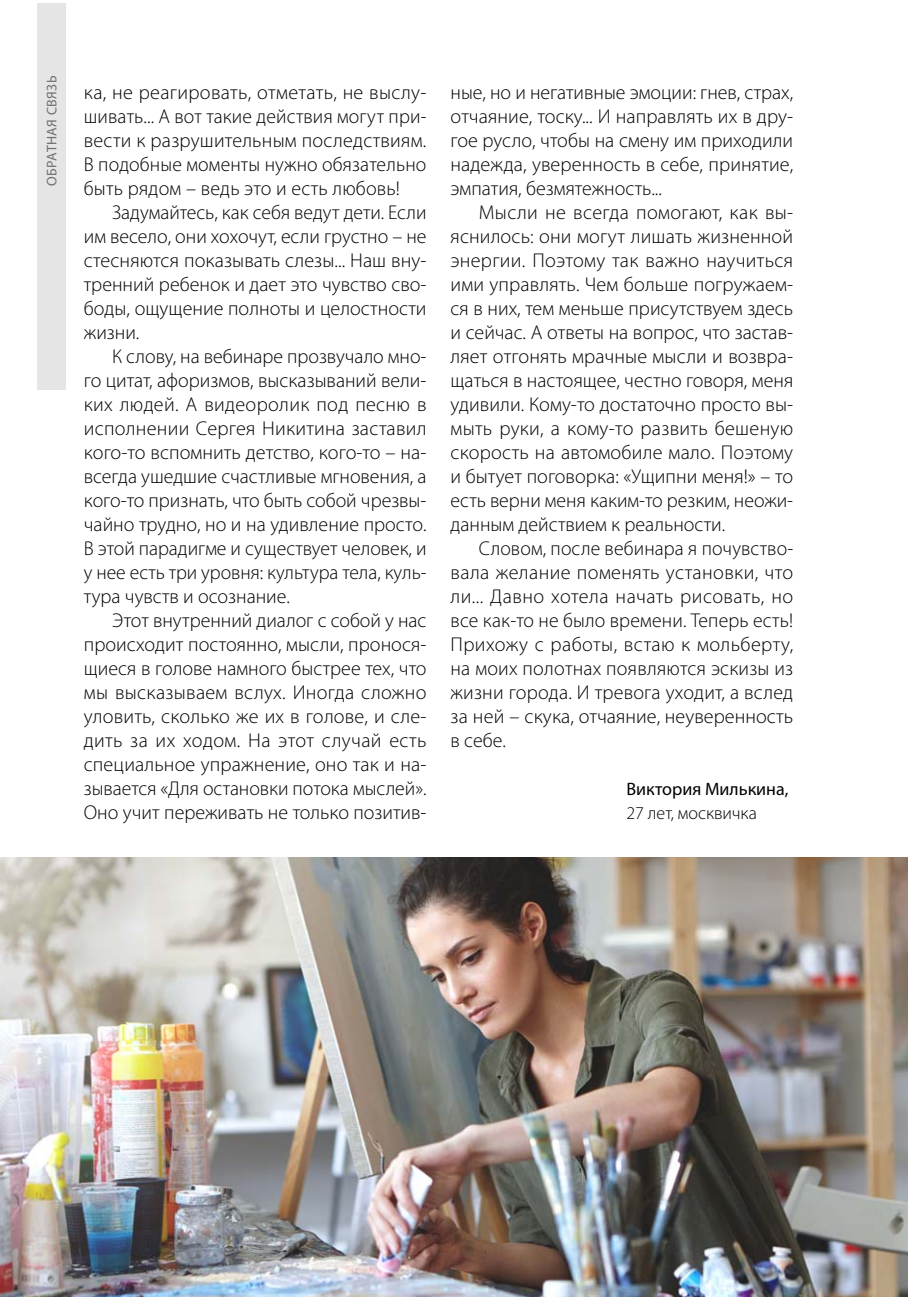
<style>
.page{position:relative;width:908px;height:1299px;background:#fff}
.page>*{position:absolute;margin:0;border:0;box-sizing:border-box;transform-origin:0 0}
.t1{font:300 20px/24px "Myriad Pro";color:#000;text-align:justify}
.t2{font:18px "Myriad Pro";color:#000}
.t3{font:300 18px "Myriad Pro";color:#000}
.t4{font:14px "Myriad Pro";letter-spacing:.03em;color:#706f6f}
</style>
<div class="page">
<div style="left:37px;top:3px;width:28px;height:386px;background:#e5e5e5"></div>
<img style="left:0;top:857px;width:907px;height:438px">
<p class="t4" style="left:43px;top:186px;width:111px;rotate:-90deg">ОБРАТНАЯ СВЯЗЬ</p>
<p class="t1" style="left:84px;top:80px;width:344px">ка, не реагировать, отметать, не выслу&shy;шивать... А вот такие действия могут при&shy;вести к разрушительным последствиям.<br>В подобные моменты нужно обязательно быть рядом – ведь это и есть любовь!</p>
<p class="t1" style="left:84px;top:200px;width:344px;text-indent:28px">Задумайтесь, как себя ведут дети. Если им весело, они хохочут, если грустно – не стесняются показывать слезы... Наш вну&shy;тренний ребенок и дает это чувство сво&shy;боды, ощущение полноты и целостности жизни.</p>
<p class="t1" style="left:84px;top:344px;width:344px;text-indent:28px">К слову, на вебинаре прозвучало мно&shy;го цитат, афоризмов, высказываний вели&shy;ких людей. А видеоролик под песню в исполнении Сергея Никитина заставил кого-то вспомнить детство, кого-то – на&shy;всегда ушедшие счастливые мгновения, а кого-то признать, что быть собой чрезвы&shy;чайно трудно, но и на удивление просто.<br>В этой парадигме и существует человек, и у нее есть три уровня: культура тела, куль&shy;тура чувств и осознание.</p>
<p class="t1" style="left:84px;top:608px;width:344px;text-indent:28px">Этот внутренний диалог с собой у нас происходит постоянно, мысли, пронося&shy;щиеся в голове намного быстрее тех, что мы высказываем вслух. Иногда сложно уловить, сколько же их в голове, и сле&shy;дить за их ходом. На этот случай есть специальное упражнение, оно так и на&shy;зывается «Для остановки потока мыслей».<br>Оно учит переживать не только позитив-</p>
<p class="t1" style="left:450px;top:80px;width:344px">ные, но и негативные эмоции: гнев, страх, отчаяние, тоску... И направлять их в дру&shy;гое русло, чтобы на смену им приходили надежда, уверенность в себе, принятие, эмпатия, безмятежность...</p>
<p class="t1" style="left:450px;top:200px;width:344px;text-indent:28px">Мысли не всегда помогают, как вы&shy;яснилось: они могут лишать жизненной энергии. Поэтому так важно научиться ими управлять. Чем больше погружаем&shy;ся в них, тем меньше присутствуем здесь и сейчас. А ответы на вопрос, что застав&shy;ляет отгонять мрачные мысли и возвра&shy;щаться в настоящее, честно говоря, меня удивили. Кому-то достаточно просто вы&shy;мыть руки, а кому-то развить бешеную скорость на автомобиле мало. Поэтому и бытует поговорка: «Ущипни меня!» – то есть верни меня каким-то резким, неожи&shy;данным действием к реальности.</p>
<p class="t1" style="left:450px;top:536px;width:344px;text-indent:28px">Словом, после вебинара я почувство&shy;вала желание поменять установки, что ли... Давно хотела начать рисовать, но все как-то не было времени. Теперь есть!<br>Прихожу с работы, встаю к мольберту, на моих полотнах появляются эскизы из жизни города. И тревога уходит, а вслед за ней – скука, отчаяние, неуверенность в себе.</p>
<p class="t2" style="left:626px;top:778px;width:163px">Виктория Милькина,</p>
<p class="t3" style="left:626px;top:802px;width:132px">27 лет, москвичка</p>
</div>
